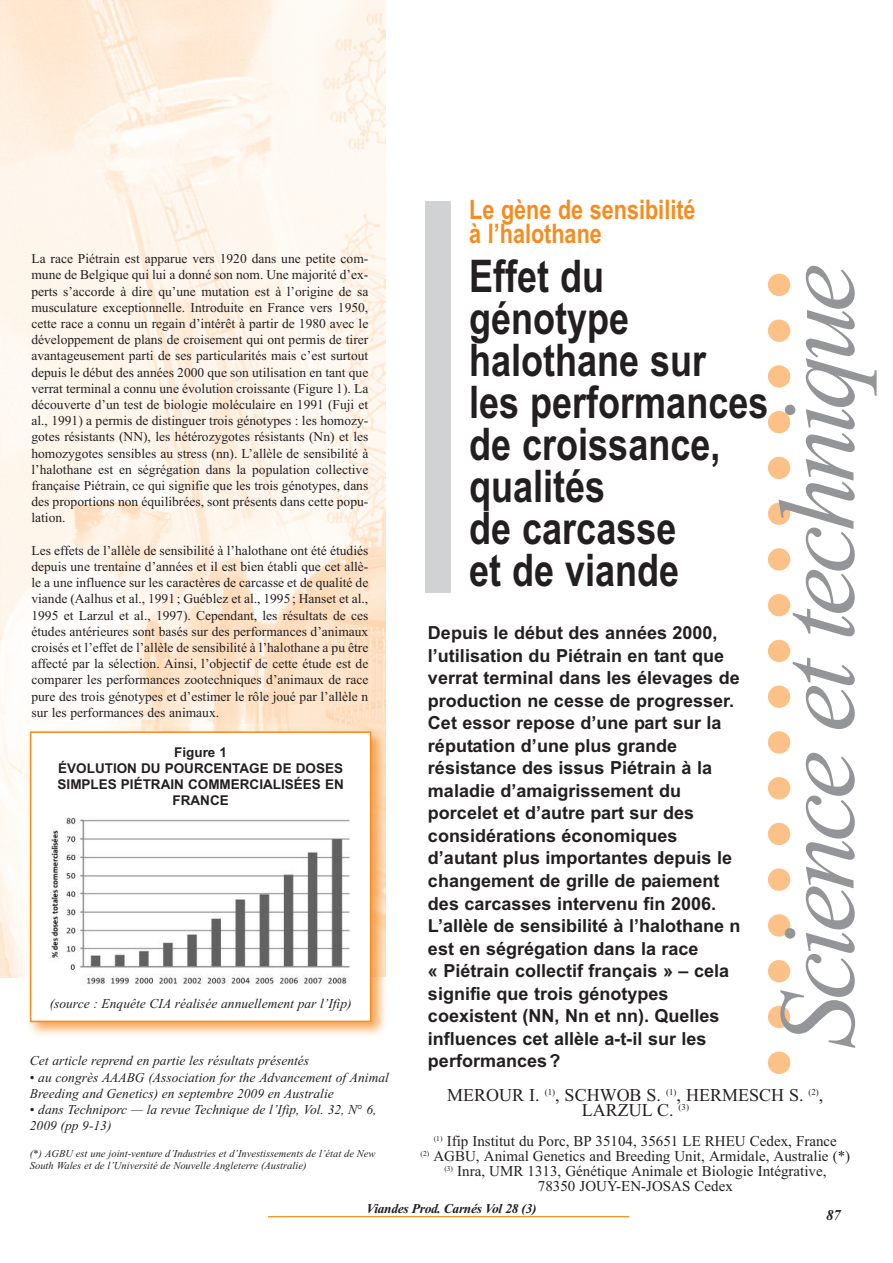
<style>
.page{position:relative;width:893px;height:1263px;background:#fff}
.page>*{position:absolute;margin:0;border:0;box-sizing:border-box;transform-origin:0 0}
.t1{font:italic 108px "Times New Roman";letter-spacing:-.05em;color:#939598}
.t2{font:700 45px/42px "Arial";color:#231f20;scale:.8 1}
.t3{font:700 27px/24px "Arial";color:#f68b1f;scale:.8 1}
.t4{font:700 18px/22.5px "Arial";color:#231f20}
.t5{font:18px/15px "Times New Roman";color:#231f20;text-align:center}
.t6{font:15px/15px "Times New Roman";color:#231f20;text-align:center}
.t7{font:italic 700 15px "Times New Roman";color:#231f20}
.t8{font:13.5px/16.2px "Times New Roman";color:#231f20;text-align:justify}
.t9{font:italic 13.5px/16.2px "Times New Roman";color:#231f20}
.t10{font:700 13.5px/16.2px "Arial";color:#231f20;text-align:center}
.t11{font:italic 700 13.5px "Times New Roman";letter-spacing:-.025em;color:#231f20}
.t12{font:italic 10.5px/12.6px "Times New Roman";color:#231f20}
</style>
<div class="page">
<img style="left:0;top:0;width:385px;height:977px">
<div style="left:425px;top:201px;width:26px;height:392px;background:#d1d2d4"></div>
<svg style="left:768px;top:319px;width:22px;height:755px"></svg>
<svg style="left:768px;top:274px;width:22px;height:22px"></svg>
<hr style="left:268px;top:1216px;width:361px;height:1px;background:#f68b1f">
<img style="left:23px;top:725px;width:363px;height:310px">
<div style="left:31px;top:733px;width:339px;height:288px;background:#fff"></div>
<div style="left:30px;top:731px;width:341px;height:291px;border:2px solid #f68b1f"></div>
<img style="left:50px;top:818px;width:300px;height:168px">
<p class="t8" style="left:31px;top:250px;width:338px">La race Piétrain est apparue vers 1920 dans une petite com&shy;mune de Belgique qui lui a donné son nom. Une majorité d’ex&shy;perts s’accorde à dire qu’une mutation est à l’origine de sa musculature exceptionnelle. Introduite en France vers 1950, cette race a connu un regain d’intérêt à partir de 1980 avec le développement de plans de croisement qui ont permis de tirer avantageusement parti de ses particularités mais c’est surtout depuis le début des années 2000 que son utilisation en tant que verrat terminal a connu une évolution croissante (Figure 1). La découverte d’un test de biologie moléculaire en 1991 (Fuji et al., 1991) a permis de distinguer trois génotypes : les homozy&shy;gotes résistants (NN), les hétérozygotes résistants (Nn) et les homozygotes sensibles au stress (nn). L’allèle de sensibilité à l’halothane est en ségrégation dans la population collective française Piétrain, ce qui signifie que les trois génotypes, dans des proportions non équilibrées, sont présents dans cette popu&shy;lation.</p>
<p class="t8" style="left:31px;top:542px;width:338px">Les effets de l’allèle de sensibilité à l’halothane ont été étudiés depuis une trentaine d’années et il est bien établi que cet allè&shy;le a une influence sur les caractères de carcasse et de qualité de viande (Aalhus et al., 1991 ; Guéblez et al., 1995 ; Hanset et al., 1995 et Larzul et al., 1997). Cependant, les résultats de ces études antérieures sont basés sur des performances d’animaux croisés et l’effet de l’allèle de sensibilité à l’halothane a pu être affecté par la sélection. Ainsi, l’objectif de cette étude est de comparer les performances zootechniques d’animaux de race pure des trois génotypes et d’estimer le rôle joué par l’allèle n sur les performances des animaux.</p>
<p class="t10" style="left:58px;top:744px;width:288px">Figure 1<br>ÉVOLUTION DU POURCENTAGE DE DOSES<br>SIMPLES PIÉTRAIN COMMERCIALISÉES EN<br>FRANCE</p>
<p class="t9" style="left:50px;top:995px;width:303px">(source : Enquête CIA réalisée annuellement par l’Ifip)</p>
<p class="t9" style="left:30px;top:1052px;width:281px">Cet article reprend en partie les résultats présentés</p>
<p class="t9" style="left:30px;top:1069px;width:361px">• au congrès AAABG (Association for the Advancement of Animal<br>Breeding and Genetics) en septembre 2009 en Australie</p>
<p class="t9" style="left:30px;top:1101px;width:348px">• dans Techniporc — la revue Technique de l’Ifip, Vol. 32, N° 6,<br>2009 (pp 9-13)</p>
<p class="t12" style="left:30px;top:1147px;width:347px">(*) AGBU est une joint-venture d’Industries et d’Investissements de l’état de New<br>South Wales et de l’Université de Nouvelle Angleterre (Australie)</p>
<h3 class="t3" style="left:469px;top:198px;width:284px">Le gène de sensibilité à l’halothane</h3>
<h2 class="t2" style="left:469px;top:256px;width:375px">Effet du génotype halothane sur<br>les performances de croissance, qualités<br>de carcasse<br>et de viande</h2>
<p class="t4" style="left:428px;top:622px;width:314px">Depuis le début des années 2000, l’utilisation du Piétrain en tant que verrat terminal dans les élevages de production ne cesse de progresser.<br>Cet essor repose d’une part sur la réputation d’une plus grande résistance des issus Piétrain à la maladie d’amaigrissement du porcelet et d’autre part sur des considérations économiques d’autant plus importantes depuis le changement de grille de paiement des carcasses intervenu fin 2006.<br>L’allèle de sensibilité à l’halothane n est en ségrégation dans la race<br>« Piétrain collectif français » – cela signifie que trois génotypes coexistent (NN, Nn et nn). Quelles influences cet allèle a-t-il sur les performances?</p>
<h1 class="t1" style="left:753px;top:1049px;width:786px;rotate:-90deg">Science et technique</h1>
<h3 class="t5" style="left:447px;top:1087px;width:378px">MEROUR I. <sup>(1)</sup>, SCHWOB S. <sup>(1)</sup>, HERMESCH S. <sup>(2)</sup>,<br>LARZUL C. <sup>(3)</sup></h3>
<p class="t6" style="left:421px;top:1133px;width:431px"><sup>(1)</sup> Ifip Institut du Porc, BP 35104, 35651 LE RHEU Cedex, France<br><sup>(2)</sup> AGBU, Animal Genetics and Breeding Unit, Armidale, Australie (*) <sup>(3)</sup> Inra, UMR 1313, Génétique Animale et Biologie Intégrative,<br>78350 JOUY-EN-JOSAS Cedex</p>
<p class="t11" style="left:367px;top:1201px;width:172px">Viandes Prod. Carnés Vol 28 (3)</p>
<p class="t7" style="left:826px;top:1206px;width:16px">87</p>
</div>
